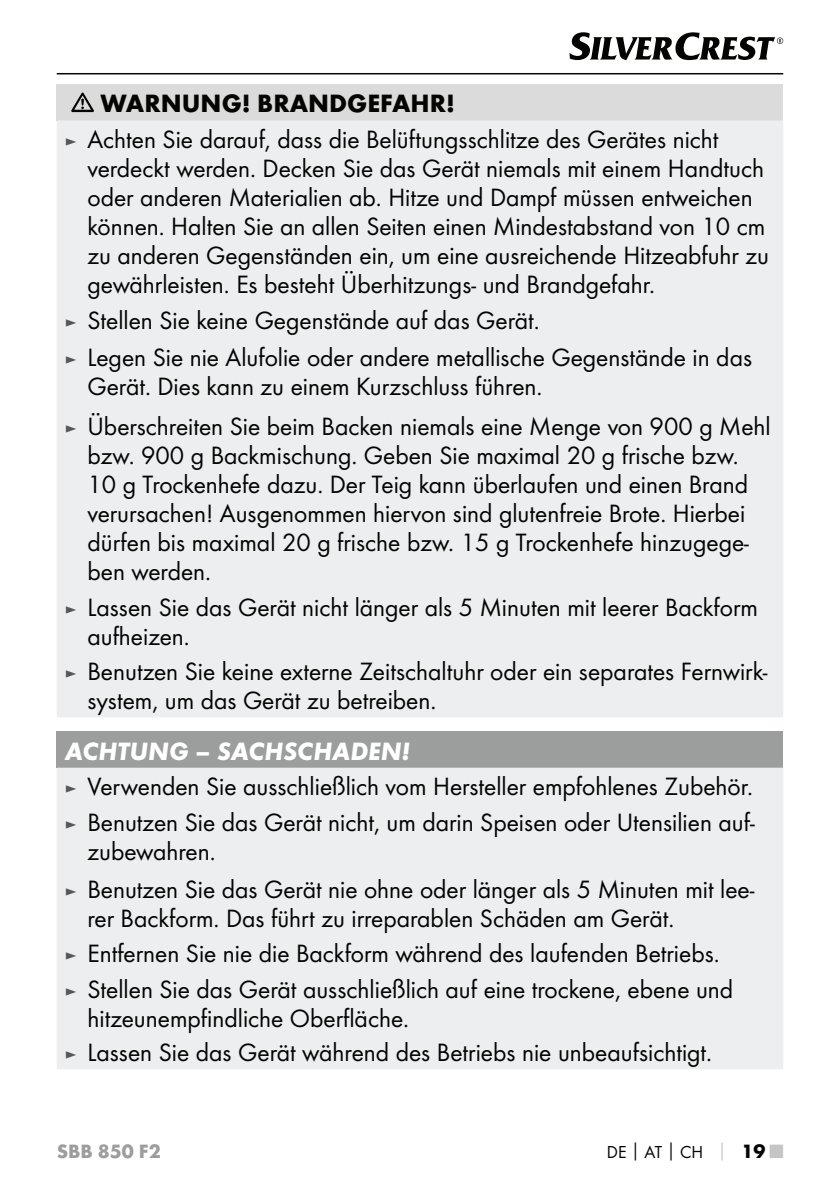
<style>
.page{position:relative;width:840px;height:1191px;background:#fff}
.page>*{position:absolute;margin:0;border:0;box-sizing:border-box;transform-origin:0 0}
.t1{font:26px/29px "Futura Boo";color:#040503}
.t2{font:700 26px "Futura";color:#040503}
.t3{font:italic 700 26px "Futura";color:#fff}
.t4{font:700 20px "Futura";color:#9c9d9d}
.t5{font:18px "Futura Boo";color:#040503}
.s1{font-size:18px;color:#565756}
.s2{font-style:normal}
.s3{font-family:"Futura";font-weight:700}
.s4{font-family:"Futura";font-weight:700;color:#c5c5c5}
.s5{font-family:"Futura";font-weight:700;font-size:20px}
.s6{font-family:"Futura";font-weight:700;font-size:20px;color:#c5c5c5}
</style>
<div class="page">
<hr style="left:57px;top:73px;width:725px;height:1px;background:#040503">
<svg style="left:569px;top:32px;width:213px;height:28px"></svg>
<div style="left:57px;top:84px;width:725px;height:36px;background:#dadbda"></div>
<div style="left:57px;top:120px;width:725px;height:597px;background:#edeeef"></div>
<svg style="left:71px;top:93px;width:23px;height:19px"></svg>
<div style="left:57px;top:731px;width:725px;height:36px;background:#9c9d9d"></div>
<div style="left:57px;top:767px;width:725px;height:302px;background:#edeeef"></div>
<p class="t2" style="left:100px;top:94px;width:356px">WARNUNG! BRANDGEFAHR!</p>
<p class="t1" style="left:87px;top:126px;width:682px;text-indent:-23px"><span class="s1">►</span> Achten Sie darauf, dass die Belüftungsschlitze des Gerätes nicht verdeckt werden. Decken Sie das Gerät niemals mit einem Handtuch oder anderen Materialien ab. Hitze und Dampf müssen entweichen können. Halten Sie an allen Seiten einen Mindestabstand von 10 cm zu anderen Gegenständen ein, um eine ausreichende Hitzeabfuhr zu gewährleisten. Es besteht Überhitzungs- und Brandgefahr.</p>
<p class="t1" style="left:65px;top:302px;width:688px;line-height:37.4px"><span class="s1">►</span> Stellen Sie keine Gegenstände auf das Gerät.<br><span class="s1">►</span> Legen Sie nie Alufolie oder andere metallische Gegenstände in das</p>
<p class="t1" style="left:65px;top:367px;width:707px;line-height:40.4px;text-indent:23px">Gerät. Dies kann zu einem Kurzschluss führen.<br><span class="s1">►</span> Überschreiten Sie beim Backen niemals eine Menge von 900 g Mehl</p>
<p class="t1" style="left:87px;top:442px;width:662px">bzw. 900 g Backmischung. Geben Sie maximal 20 g frische bzw.<br>10 g Trockenhefe dazu. Der Teig kann überlaufen und einen Brand verursachen! Ausgenommen hiervon sind glutenfreie Brote. Hierbei dürfen bis maximal 20 g frische bzw. 15 g Trockenhefe hinzugege&shy;ben werden.</p>
<p class="t1" style="left:87px;top:594px;width:671px;text-indent:-23px"><span class="s1">►</span> Lassen Sie das Gerät nicht länger als 5 Minuten mit leerer Backform aufheizen.</p>
<p class="t1" style="left:87px;top:658px;width:681px;text-indent:-23px"><span class="s1">►</span> Benutzen Sie keine externe Zeitschaltuhr oder ein separates Fernwirk&shy;system, um das Gerät zu betreiben.</p>
<p class="t3" style="left:65px;top:742px;width:347px">ACHTUNG <span class="s2">–</span> SACHSCHADEN!</p>
<p class="t1" style="left:65px;top:770px;width:691px;line-height:35.6px"><span class="s1">►</span> Verwenden Sie ausschließlich vom Hersteller empfohlenes Zubehör. <span class="s1">►</span> Benutzen Sie das Gerät nicht, um darin Speisen oder Utensilien auf-</p>
<p class="t1" style="left:65px;top:833px;width:690px;line-height:37.8px;text-indent:23px">zubewahren.<br><span class="s1">►</span> Benutzen Sie das Gerät nie ohne oder länger als 5 Minuten mit lee-</p>
<p class="t1" style="left:65px;top:901px;width:669px;line-height:35.6px;text-indent:23px">rer Backform. Das führt zu irreparablen Schäden am Gerät.<br><span class="s1">►</span> Entfernen Sie nie die Backform während des laufenden Betriebs. <span class="s1">►</span> Stellen Sie das Gerät ausschließlich auf eine trockene, ebene und</p>
<p class="t1" style="left:65px;top:1002px;width:648px;line-height:34.6px;text-indent:23px">hitzeunempfindliche Oberfläche.<br><span class="s1">►</span> Lassen Sie das Gerät während des Betriebs nie unbeaufsichtigt.</p>
<p class="t4" style="left:57px;top:1143px;width:105px">SBB 850 F2</p>
<p class="t5" style="left:606px;top:1143px;width:178px">DE<span class="s3">│</span>AT<span class="s3">│</span>CH <span class="s4">│</span> <span class="s5">19</span> <span class="s6">■</span></p>
</div>
